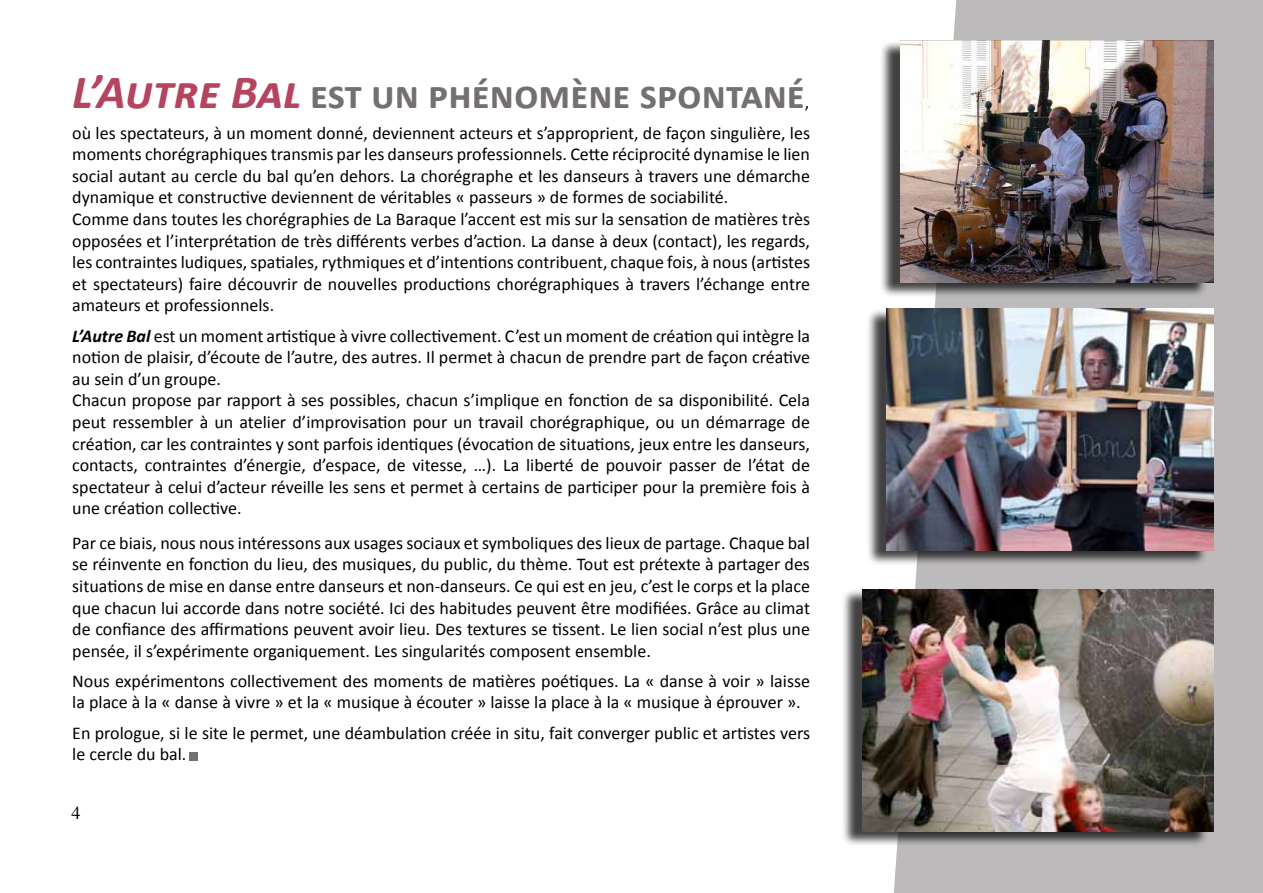
<style>
.page{position:relative;width:1263px;height:893px;background:#fff}
.page>*{position:absolute;margin:0;border:0;box-sizing:border-box;transform-origin:0 0}
.t1{font:700 40.5px "Calibri";color:#747070}
.t2{font:18px/21.6px "Calibri";color:#000}
.t3{font:18px "Times";color:#000}
.s1{font-style:italic;font-size:48px;color:#b5445f}
.s2{font-weight:700;font-style:italic}
</style>
<div class="page">
<div style="left:893px;top:0;width:353px;height:893px;background:#bcbaba"></div>
<div style="left:1246px;top:0;width:17px;height:893px;background:#bcbaba"></div>
<div style="left:841px;top:588px;width:367px;height:258px;background:#000;opacity:.75"></div>
<img style="left:862px;top:589px;width:351px;height:242px">
<div style="left:879px;top:40px;width:329px;height:258px;background:#000;opacity:.75"></div>
<img style="left:900px;top:41px;width:313px;height:242px">
<div style="left:866px;top:308px;width:343px;height:258px;background:#000;opacity:.75"></div>
<img style="left:887px;top:309px;width:326px;height:241px">
<div style="left:189px;top:752px;width:8px;height:9px;background:#747070"></div>
<h1 class="t1" style="left:72px;top:70px;width:734px"><span class="s1">L’Autre Bal</span> est un phénomène spontané</h1>
<p class="t2" style="left:72px;top:86px;width:739px;line-height:30.3px;text-align:right">,<br>où les spectateurs, à un moment donné, deviennent acteurs et s’approprient, de façon singulière, les</p>
<p class="t2" style="left:72px;top:143px;width:739px">moments chorégraphiques transmis par les danseurs professionnels. Cette réciprocité dynamise le lien social autant au cercle du bal qu’en dehors. La chorégraphe et les danseurs à travers une démarche dynamique et constructive deviennent de véritables « passeurs » de formes de sociabilité.<br>Comme dans toutes les chorégraphies de La Baraque l’accent est mis sur la sensation de matières très opposées et l’interprétation de très différents verbes d’action. La danse à deux (contact), les regards, les contraintes ludiques, spatiales, rythmiques et d’intentions contribuent, chaque fois, à nous (artistes et spectateurs) faire découvrir de nouvelles productions chorégraphiques à travers l’échange entre amateurs et professionnels.</p>
<p class="t2" style="left:72px;top:324px;width:739px"><span class="s2">L’Autre Bal</span> est un moment artistique à vivre collectivement. C’est un moment de création qui intègre la notion de plaisir, d’écoute de l’autre, des autres. Il permet à chacun de prendre part de façon créative au sein d’un groupe.<br>Chacun propose par rapport à ses possibles, chacun s’implique en fonction de sa disponibilité. Cela peut ressembler à un atelier d’improvisation pour un travail chorégraphique, ou un démarrage de création, car les contraintes y sont parfois identiques (évocation de situations, jeux entre les danseurs, contacts, contraintes d’énergie, d’espace, de vitesse, …). La liberté de pouvoir passer de l’état de spectateur à celui d’acteur réveille les sens et permet à certains de participer pour la première fois à une création collective.</p>
<p class="t2" style="left:72px;top:531px;width:739px;text-align:justify">Par ce biais, nous nous intéressons aux usages sociaux et symboliques des lieux de partage. Chaque bal se réinvente en fonction du lieu, des musiques, du public, du thème. Tout est prétexte à partager des situations de mise en danse entre danseurs et non-danseurs. Ce qui est en jeu, c’est le corps et la place que chacun lui accorde dans notre société. Ici des habitudes peuvent être modifiées. Grâce au climat de confiance des affirmations peuvent avoir lieu. Des textures se tissent. Le lien social n’est plus une pensée, il s’expérimente organiquement. Les singularités composent ensemble.</p>
<p class="t2" style="left:72px;top:669px;width:739px">Nous expérimentons collectivement des moments de matières poétiques. La « danse à voir » laisse la place à la « danse à vivre » et la « musique à écouter » laisse la place à la « musique à éprouver ».</p>
<p class="t2" style="left:72px;top:721px;width:739px">En prologue, si le site le permet, une déambulation créée in situ, fait converger public et artistes vers le cercle du bal.</p>
<p class="t3" style="left:72px;top:796px;width:10px">4</p>
</div>
